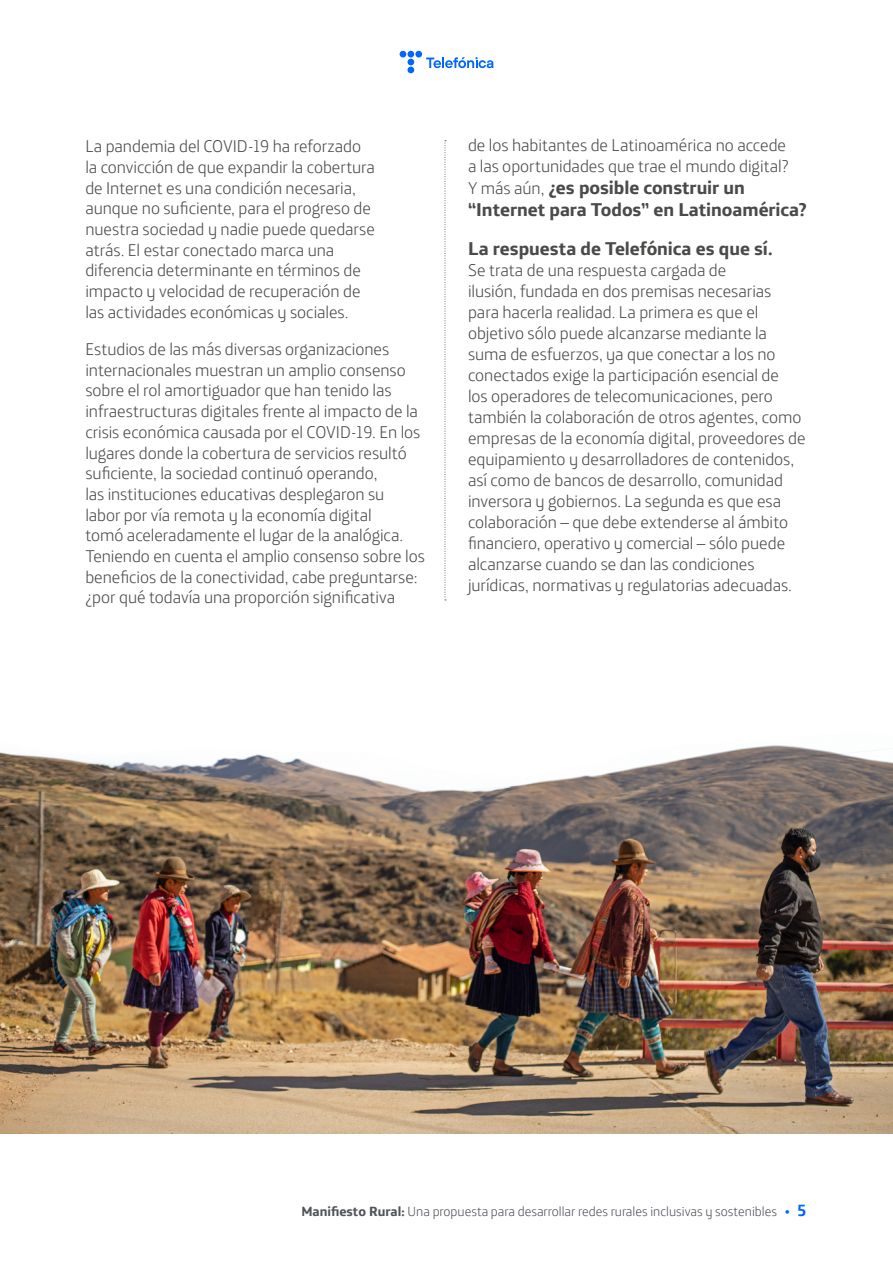
<style>
.page{position:relative;width:893px;height:1263px;background:#fff}
.page>*{position:absolute;margin:0;border:0;box-sizing:border-box;transform-origin:0 0}
.t1{font:700 18.75px/22px "Telefonica";color:#4a4a49}
.t2{font:300 17.25px/20.7px "Telefonica";letter-spacing:-.005em;color:#4a4a49}
.t3{font:300 13.5px "Telefonica";color:#50535a}
.s1{font-weight:300;font-size:17.25px}
.s2{font-weight:700}
.s3{font-weight:700;font-size:12px;color:#06f}
.s4{font-weight:700;font-size:16.5px;color:#06f}
</style>
<div class="page">
<div style="left:400px;top:51px;width:6px;height:7px;background:#06f;border-radius:50%"></div>
<div style="left:407px;top:51px;width:7px;height:7px;background:#06f;border-radius:50%"></div>
<div style="left:415px;top:51px;width:7px;height:7px;background:#06f;border-radius:50%"></div>
<div style="left:407px;top:59px;width:7px;height:6px;background:#06f;border-radius:50%"></div>
<div style="left:407px;top:67px;width:7px;height:6px;background:#06f;border-radius:50%"></div>
<svg style="left:426px;top:57px;width:67px;height:11px"></svg>
<img style="left:0;top:745px;width:893px;height:388px">
<svg style="left:445px;top:140px;width:1px;height:460px"></svg>
<p class="t2" style="left:85px;top:133px;width:291px">La pandemia del COVID-19 ha reforzado la convicción de que expandir la cobertura de Internet es una condición necesaria, aunque no suficiente, para el progreso de nuestra sociedad y nadie puede quedarse atrás. El estar conectado marca una diferencia determinante en términos de impacto y velocidad de recuperación de las actividades económicas y sociales.</p>
<p class="t2" style="left:85px;top:336px;width:341px">Estudios de las más diversas organizaciones internacionales muestran un amplio consenso sobre el rol amortiguador que han tenido las infraestructuras digitales frente al impacto de la crisis económica causada por el COVID-19. En los lugares donde la cobertura de servicios resultó suficiente, la sociedad continuó operando,<br>las instituciones educativas desplegaron su<br>labor por vía remota y la economía digital<br>tomó aceleradamente el lugar de la analógica.<br>Teniendo en cuenta el amplio consenso sobre los beneficios de la conectividad, cabe preguntarse: ¿por qué todavía una proporción significativa</p>
<p class="t2" style="left:468px;top:132px;width:322px">de los habitantes de Latinoamérica no accede a las oportunidades que trae el mundo digital?</p>
<p class="t1" style="left:468px;top:175px;width:340px"><span class="s1">Y más aún,</span> ¿es posible construir un “Internet para Todos” en Latinoamérica?</p>
<p class="t1" style="left:468px;top:236px;width:306px">La respuesta de Telefónica es que sí.</p>
<p class="t2" style="left:468px;top:257px;width:339px">Se trata de una respuesta cargada de<br>ilusión, fundada en dos premisas necesarias para hacerla realidad. La primera es que el objetivo sólo puede alcanzarse mediante la suma de esfuerzos, ya que conectar a los no conectados exige la participación esencial de<br>los operadores de telecomunicaciones, pero también la colaboración de otros agentes, como empresas de la economía digital, proveedores de equipamiento y desarrolladores de contenidos, así como de bancos de desarrollo, comunidad inversora y gobiernos. La segunda es que esa colaboración – que debe extenderse al ámbito financiero, operativo y comercial – sólo puede alcanzarse cuando se dan las condiciones jurídicas, normativas y regulatorias adecuadas.</p>
<p class="t3" style="left:301px;top:1199px;width:507px"><span class="s2">Manifiesto Rural:</span> Una propuesta para desarrollar redes rurales inclusivas y sostenibles <span class="s3">•</span> <span class="s4">5</span></p>
</div>
